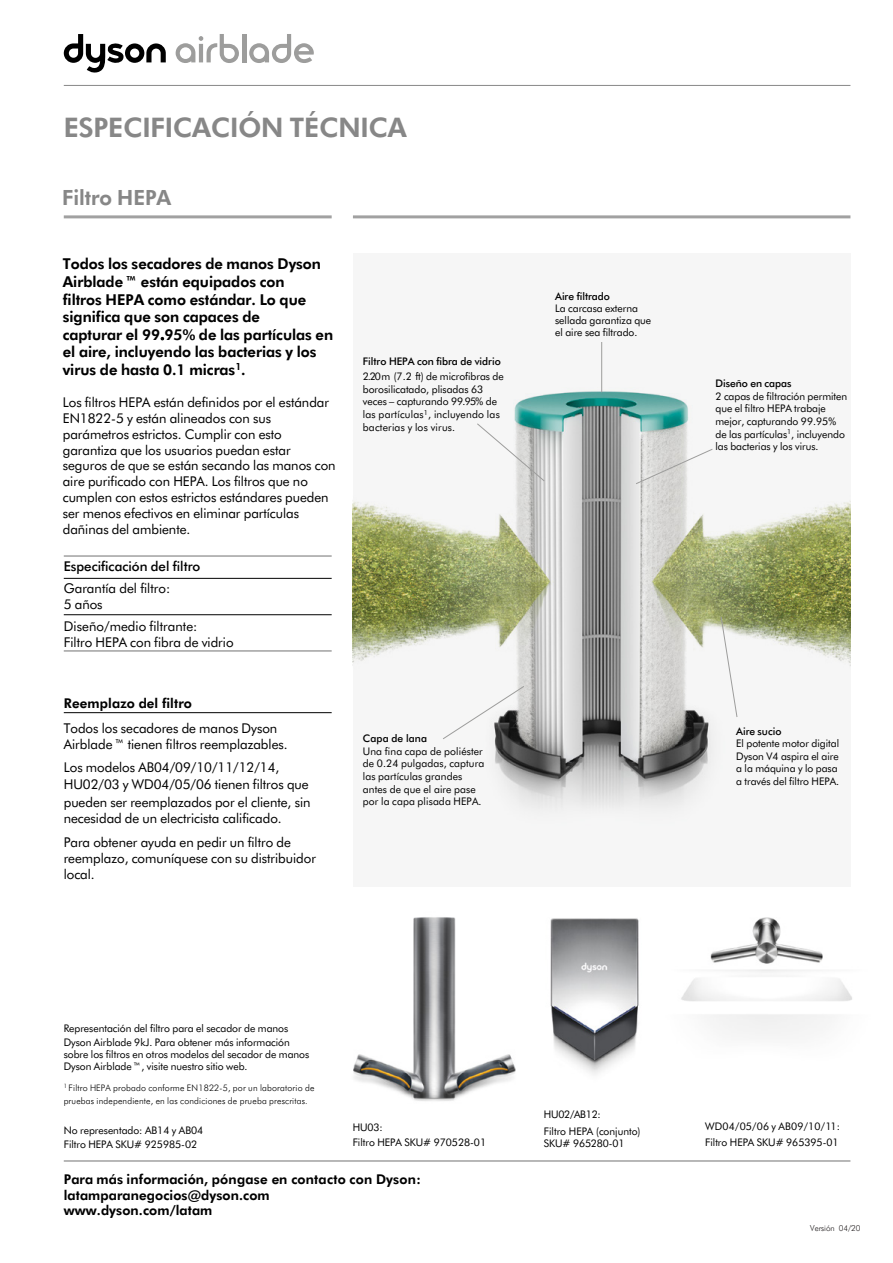
<style>
.page{position:relative;width:893px;height:1263px;background:#fff}
.page>*{position:absolute;margin:0;border:0;box-sizing:border-box;transform-origin:0 0}
.t1{font:800 27px "Futura B Tfor Dyson";letter-spacing:-.005em;color:#878787}
.t2{font:800 21px "Futura B Tfor Dyson";color:#878787}
.t3{font:800 15px/17.5px "Futura B Tfor Dyson";color:#000}
.t4{font:13.5px/15.8px "Futura B Tfor Dyson";color:#000}
.t5{font:800 13.5px/15.8px "Futura B Tfor Dyson";letter-spacing:.01em;color:#000}
.t6{font:500 13.5px "Futura B Tfor Dyson";letter-spacing:.005em;color:#000}
.t7{font:10.5px/12.6px "Futura B Tfor Dyson";color:#000}
.t8{font:500 10.5px "Futura B Tfor Dyson";color:#000}
.t9{font:300 9px/13px "Futura B Tfor Dyson";letter-spacing:.02em;color:#000}
.t10{font:300 8.25px "Futura B Tfor Dyson";color:#231f20}
</style>
<div class="page">
<img style="left:353px;top:917px;width:499px;height:184px">
<hr style="left:64px;top:215px;width:268px;height:3px;background:#a1a1a1">
<hr style="left:353px;top:215px;width:497px;height:3px;background:#a1a1a1">
<hr style="left:64px;top:85px;width:786px;height:1px;background:#878787">
<svg style="left:64px;top:34px;width:102px;height:39px"></svg>
<svg style="left:176px;top:34px;width:63px;height:29px"></svg>
<hr style="left:242px;top:34px;width:4px;height:28px;background:#9d9d9c">
<svg style="left:249px;top:34px;width:65px;height:29px"></svg>
<hr style="left:64px;top:1160px;width:786px;height:2px;background:#a1a1a1">
<svg style="left:353px;top:342px;width:497px;height:482px;fill:#f3f3f3"></svg>
<svg style="left:635px;top:448px;width:78px;height:37px"></svg>
<svg style="left:442px;top:685px;width:83px;height:55px"></svg>
<svg style="left:720px;top:616px;width:18px;height:102px"></svg>
<svg style="left:476px;top:423px;width:69px;height:59px"></svg>
<hr style="left:601px;top:342px;width:1px;height:50px;background:#9d9d9c">
<hr style="left:64px;top:712px;width:268px;height:1px;background:#000">
<hr style="left:64px;top:555px;width:268px;height:2px;background:#a1a1a1">
<hr style="left:64px;top:650px;width:268px;height:2px;background:#a1a1a1">
<hr style="left:64px;top:578px;width:268px;height:1px;background:#000">
<hr style="left:64px;top:614px;width:268px;height:1px;background:#000">
<h1 class="t1" style="left:64px;top:108px;width:345px">ESPECIFICACIÓN TÉCNICA</h1>
<h2 class="t2" style="left:62px;top:183px;width:111px">Filtro HEPA</h2>
<h3 class="t3" style="left:63px;top:255px;width:272px">Todos los secadores de manos Dyson Airblade ™ están equipados con<br>filtros HEPA como estándar. Lo que significa que son capaces de<br>capturar el 99.95% de las partículas en el aire, incluyendo las bacterias y los virus de hasta 0.1 micras<sup>1</sup>.</h3>
<p class="t4" style="left:63px;top:394px;width:274px">Los filtros HEPA están definidos por el estándar EN1822-5 y están alineados con sus parámetros estrictos. Cumplir con esto garantiza que los usuarios puedan estar seguros de que se están secando las manos con aire purificado con HEPA. Los filtros que no cumplen con estos estrictos estándares pueden ser menos efectivos en eliminar partículas dañinas del ambiente.</p>
<p class="t6" style="left:64px;top:557px;width:138px">Especificación del filtro</p>
<p class="t4" style="left:64px;top:580px;width:108px">Garantía del filtro:<br>5 años</p>
<p class="t4" style="left:64px;top:618px;width:171px">Diseño/medio filtrante:<br>Filtro HEPA con fibra de vidrio</p>
<p class="t5" style="left:64px;top:695px;width:130px">Reemplazo del filtro</p>
<p class="t4" style="left:64px;top:719px;width:225px;line-height:16.2px">Todos los secadores de manos Dyson<br>Airblade ™ tienen filtros reemplazables.</p>
<p class="t4" style="left:64px;top:759px;width:246px;line-height:16.2px">Los modelos AB04/09/10/11/12/14,<br>HU02/03 y WD04/05/06 tienen filtros que</p>
<p class="t4" style="left:64px;top:793px;width:248px;line-height:16.2px">pueden ser reemplazados por el cliente, sin necesidad de un electricista calificado.</p>
<p class="t4" style="left:64px;top:833px;width:254px;line-height:16.2px">Para obtener ayuda en pedir un filtro de reemplazo, comuníquese con su distribuidor local.</p>
<p class="t8" style="left:363px;top:354px;width:139px">Filtro HEPA con fibra de vidrio</p>
<p class="t7" style="left:363px;top:370px;width:142px">2.20 m (7.2 ft) de microfibras de borosilicatado, plisadas 63 veces – capturando 99.95% de las partículas<sup>1</sup>, incluyendo las bacterias y los virus.</p>
<p class="t8" style="left:363px;top:731px;width:66px">Capa de lana</p>
<p class="t7" style="left:363px;top:744px;width:123px">Una fina capa de poliéster de 0.24 pulgadas, captura las partículas grandes antes de que el aire pase por la capa plisada HEPA.</p>
<p class="t8" style="left:555px;top:288px;width:56px">Aire filtrado</p>
<p class="t7" style="left:555px;top:302px;width:98px">La carcasa externa sellada garantiza que el aire sea filtrado.</p>
<p class="t8" style="left:715px;top:376px;width:78px">Diseño en capas</p>
<p class="t7" style="left:715px;top:389px;width:133px">2 capas de filtración permiten que el filtro HEPA trabaje mejor, capturando 99.95% de las partículas<sup>1</sup>, incluyendo las bacterias y los virus.</p>
<p class="t8" style="left:736px;top:723px;width:47px">Aire sucio</p>
<p class="t7" style="left:736px;top:737px;width:104px">El potente motor digital<br>Dyson V4 aspira el aire a la máquina y lo pasa a través del filtro HEPA.</p>
<p class="t7" style="left:64px;top:1021px;width:228px;line-height:14px">Representación del filtro para el secador de manos<br>Dyson Airblade 9kJ. Para obtener más información</p>
<p class="t7" style="left:64px;top:1048px;width:247px">sobre los filtros en otros modelos del secador de manos<br>Dyson Airblade ™, visite nuestro sitio web.</p>
<p class="t9" style="left:64px;top:1081px;width:252px"><sup>1</sup> Filtro HEPA probado conforme EN1822-5, por un laboratorio de pruebas independiente, en las condiciones de prueba prescritas.</p>
<p class="t7" style="left:64px;top:1122px;width:141px;line-height:14.2px">No representado: AB14 y AB04<br>Filtro HEPA SKU# 925985-02</p>
<p class="t7" style="left:544px;top:1105px;width:98px;line-height:16.8px">HU02/AB12:<br>Filtro HEPA (conjunto)</p>
<p class="t7" style="left:544px;top:1137px;width:82px">SKU# 965280-01</p>
<p class="t7" style="left:353px;top:1119px;width:135px;line-height:15.5px">HU03:<br>Filtro HEPA SKU# 970528-01</p>
<p class="t7" style="left:705px;top:1118px;width:136px;line-height:15.5px">WD04/05/06 y AB09/10/11:<br>Filtro HEPA SKU# 965395-01</p>
<p class="t5" style="left:64px;top:1171px;width:358px">Para más información, póngase en contacto con Dyson: latamparanegocios@dyson.com www.dyson.com/latam</p>
<p class="t10" style="left:810px;top:1222px;width:52px">Versión 04/20</p>
</div>
